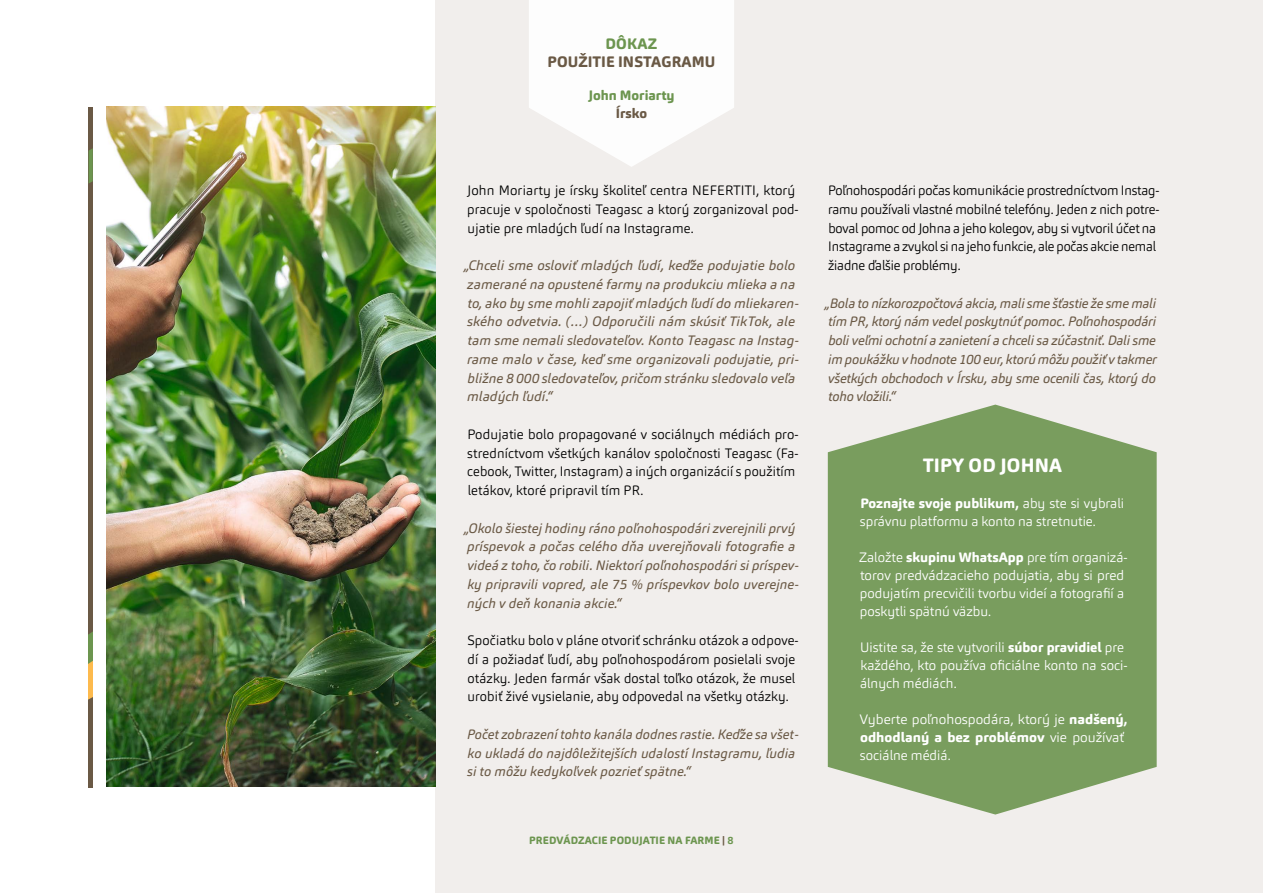
<style>
.page{position:relative;width:1263px;height:893px;background:#fff}
.page>*{position:absolute;margin:0;border:0;box-sizing:border-box;transform-origin:0 0}
.t1{font:800 19.05px "Carnas";letter-spacing:.01em;color:#fff}
.t2{font:800 15px "Carnas";letter-spacing:.005em;color:#6a5945}
.t3{font:800 15px "Carnas";letter-spacing:.02em;color:#6c954f}
.t4{font:italic 13.5px/18.8px "Carnas";letter-spacing:.01em;color:#6a5945}
.t5{font:300 13.5px/18.8px "Carnas";letter-spacing:.01em;color:#000}
.t6{font:300 13.5px/18px "Carnas";color:#fff}
.t7{font:300 13.5px/18.8px "Carnas";letter-spacing:-.01em;color:#000}
.t8{font:800 13.5px "Carnas";color:#6c954f}
.t9{font:800 13.5px "Carnas";letter-spacing:-.005em;color:#6a5945}
.t10{font:800 10.5px "Carnas";letter-spacing:.005em;color:#6c954f}
.s1{color:#6a5945}
.s2{font-weight:700}
.s3{font-weight:800}
</style>
<div class="page">
<div style="left:435px;top:0;width:828px;height:893px;background:#f1eeec"></div>
<svg style="left:828px;top:405px;width:329px;height:409px;background:#86a66e"></svg>
<hr style="left:89px;top:107px;width:4px;height:680px;background:#6a5945">
<svg style="left:89px;top:148px;width:4px;height:35px"></svg>
<svg style="left:89px;top:631px;width:4px;height:68px"></svg>
<svg style="left:529px;top:0;width:205px;height:167px"></svg>
<img style="left:106px;top:106px;width:329px;height:681px">
<p class="t3" style="left:605px;top:35px;width:53px">DÔKAZ</p>
<p class="t2" style="left:547px;top:53px;width:170px">POUŽITIE INSTAGRAMU</p>
<p class="t8" style="left:588px;top:87px;width:88px">John Moriarty</p>
<p class="t9" style="left:616px;top:105px;width:33px">Írsko</p>
<p class="t5" style="left:467px;top:181px;width:333px">John Moriarty je írsky školiteľ centra NEFERTITI, ktorý pracuje v spoločnosti Teagasc a ktorý zorganizoval pod&shy;ujatie pre mladých ľudí na Instagrame.</p>
<p class="t4" style="left:464px;top:256px;width:336px">„Chceli sme osloviť mladých ľudí, keďže podujatie bolo zamerané na opustené farmy na produkciu mlieka a na to, ako by sme mohli zapojiť mladých ľudí do mliekaren&shy;ského odvetvia. (…) Odporučili nám skúsiť TikTok, ale tam sme nemali sledovateľov. Konto Teagasc na Instag&shy;rame malo v čase, keď sme organizovali podujatie, pri&shy;bližne 8 000 sledovateľov, pričom stránku sledovalo veľa mladých ľudí.“</p>
<p class="t5" style="left:467px;top:425px;width:333px">Podujatie bolo propagované v sociálnych médiách pro&shy;stredníctvom všetkých kanálov spoločnosti Teagasc (Fa&shy;cebook, Twitter, Instagram) a iných organizácií s použitím letákov, ktoré pripravil tím PR.</p>
<p class="t4" style="left:464px;top:518px;width:336px">„Okolo šiestej hodiny ráno poľnohospodári zverejnili prvý príspevok a počas celého dňa uverejňovali fotografie a videá z toho, čo robili. Niektorí poľnohospodári si príspev&shy;ky pripravili vopred, ale 75 % príspevkov bolo uverejne&shy;ných v deň konania akcie.“</p>
<p class="t5" style="left:467px;top:631px;width:333px">Spočiatku bolo v pláne otvoriť schránku otázok a odpove&shy;dí a požiadať ľudí, aby poľnohospodárom posielali svoje otázky. Jeden farmár však dostal toľko otázok, že musel urobiť živé vysielanie, aby odpovedal na všetky otázky.</p>
<p class="t4" style="left:467px;top:725px;width:333px">Počet zobrazení tohto kanála dodnes rastie. Keďže sa všet&shy;ko ukladá do najdôležitejších udalostí Instagramu, ľudia si to môžu kedykoľvek pozrieť spätne.“</p>
<p class="t10" style="left:529px;top:833px;width:206px">PREDVÁDZACIE PODUJATIE NA FARME <span class="s1">|</span> <span class="s2">8</span></p>
<p class="t7" style="left:828px;top:181px;width:333px">Poľnohospodári počas komunikácie prostredníctvom Instag&shy;ramu používali vlastné mobilné telefóny. Jeden z nich potre&shy;boval pomoc od Johna a jeho kolegov, aby si vytvoril účet na Instagrame a zvykol si na jeho funkcie, ale počas akcie nemal žiadne ďalšie problémy.</p>
<p class="t4" style="left:825px;top:293px;width:334px;text-align:justify">„Bola to nízkorozpočtová akcia, mali sme šťastie že sme mali tím PR, ktorý nám vedel poskytnúť pomoc. Poľnohospodári boli veľmi ochotní a zanietení a chceli sa zúčastniť. Dali sme im poukážku v hodnote 100 eur, ktorú môžu použiť v takmer všetkých obchodoch v Írsku, aby sme ocenili čas, ktorý do toho vložili.“</p>
<h1 class="t1" style="left:922px;top:453px;width:141px">TIPY OD JOHNA</h1>
<p class="t6" style="left:860px;top:494px;width:266px"><span class="s3">Poznajte svoje publikum,</span> aby ste si vybrali správnu platformu a konto na stretnutie.</p>
<p class="t6" style="left:859px;top:548px;width:270px">Založte <span class="s3">skupinu WhatsApp</span> pre tím organizá&shy;torov predvádzacieho podujatia, aby si pred podujatím precvičili tvorbu videí a fotografií a poskytli spätnú väzbu.</p>
<p class="t6" style="left:860px;top:638px;width:269px">Uistite sa, že ste vytvorili <span class="s3">súbor pravidiel</span> pre každého, kto používa oficiálne konto na soci&shy;álnych médiách.</p>
<p class="t6" style="left:860px;top:710px;width:269px">Vyberte poľnohospodára, ktorý je <span class="s3">nadšený, odhodlaný a bez problémov</span> vie používať sociálne médiá.</p>
</div>
